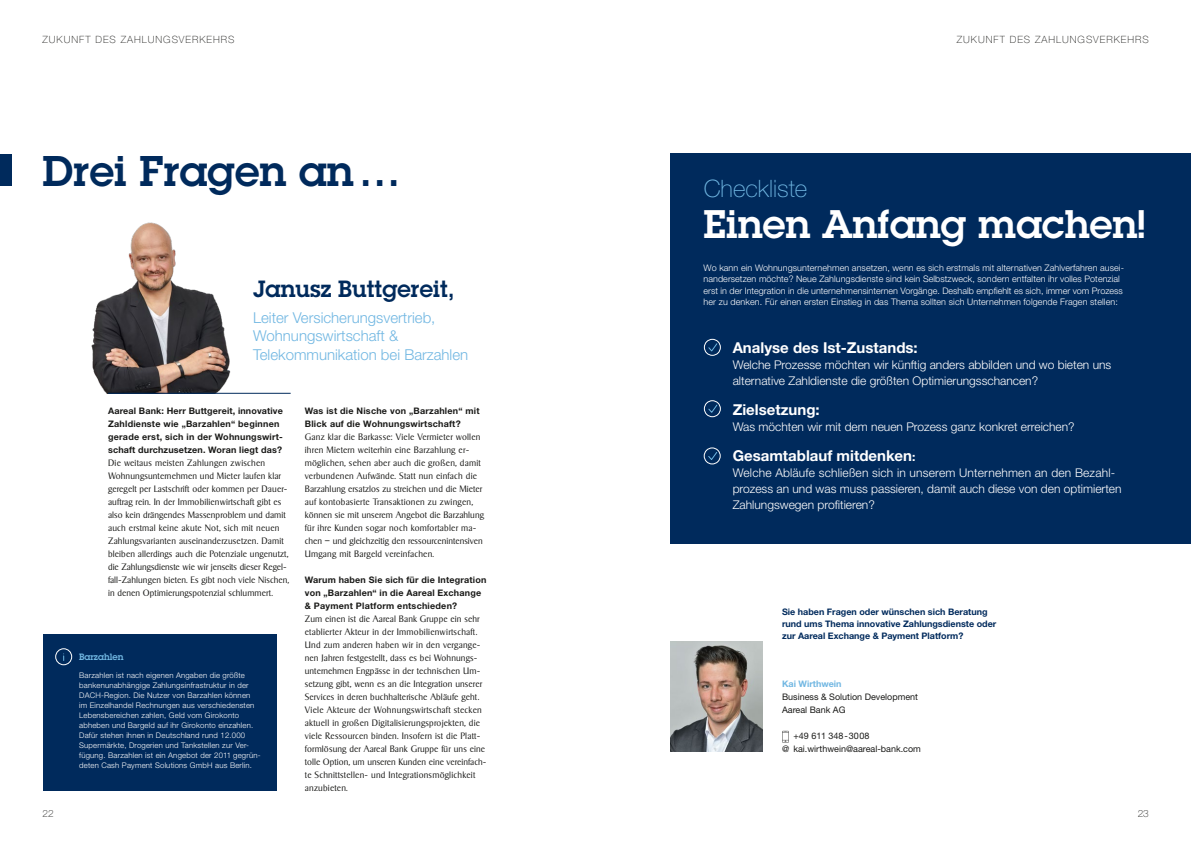
<style>
.page{position:relative;width:1191px;height:842px;background:#fff}
.page>*{position:absolute;margin:0;border:0;box-sizing:border-box;transform-origin:0 0}
.Headline_Lubalin_40p{font:600 42px "Lubalin Graph LT";color:#002a5c}
.Box_Headline_Lubalin{font:600 39px "Lubalin Graph LT";color:#fff}
.Zitat_light_blau_24p{font:100 24px "Helvetica Neue LT Std";color:#71b7e2}
.Headline_Lubalin_40p-2{font:600 23px "Lubalin Graph LT";color:#002a5c}
.Headline_Lubalin_40p-3{font:300 15px/18.6px "Helvetica Neue LT Std";color:#71b7e2}
.Copy_Sigvar_light_sc{font:700 15px "Helvetica Neue LT Std";color:#fff}
.Copy_Sigvar_light_sc-2{font:300 12px/16px "Helvetica Neue LT Std";color:#fff}
.t1{font:100 10px "Helvetica Neue LT Std";letter-spacing:.1em;color:#1a1a18}
.Copy_Sigvar_light_sc-3{font:300 9px/13px "Sigvar Serial";letter-spacing:.015em;color:#1a1a18}
.Box_Copy_Helvetica_9{font:300 9px/11.5px "Helvetica Neue LT Std";letter-spacing:.005em;color:#fff}
.Copy_Sigvar_light_sc-4{font:700 9px/13px "Helvetica Neue LT Std";letter-spacing:.025em;color:#1a1a18}
.Zitat_light_blau_24p-2{font:700 9px/12px "Helvetica Neue LT Std";color:#002a5c}
.Copy_Sigvar_light_sc-5{font:9px "Helvetica Neue LT Std";color:#1a1a18}
.Copy_Sigvar_light_sc-6{font:700 9px "Helvetica Neue LT Std";color:#71b7e2}
.Infografik_Headline{font:600 9px "Lubalin Graph LT";color:#71b7e2}
.Box_Copy_Helvetica_7{font:300 7.8px/10px "Helvetica Neue LT Std";letter-spacing:.025em;color:#fff}
.s1{font-size:12px}
</style>
<div class="page">
<div style="left:670px;top:154px;width:521px;height:390px;background:#002a5c"></div>
<div style="left:0;top:154px;width:11px;height:32px;background:#002a5c"></div>
<img style="left:671px;top:641px;width:91px;height:111px">
<div style="left:43px;top:635px;width:233px;height:156px;background:#002a5c"></div>
<svg style="left:703px;top:338px;width:18px;height:18px"></svg>
<svg style="left:703px;top:400px;width:18px;height:18px"></svg>
<svg style="left:703px;top:447px;width:18px;height:18px"></svg>
<div style="left:55px;top:648px;width:17px;height:17px;border:1px solid #fff;border-radius:50%"></div>
<img style="left:91px;top:222px;width:141px;height:171px">
<hr style="left:108px;top:393px;width:183px;height:1px;background:#002a5c">
<svg style="left:782px;top:731px;width:7px;height:12px"></svg>
<p class="t1" style="left:43px;top:34px;width:193px">ZUKUNFT DES ZAHLUNGSVERKEHRS</p>
<p class="Headline_Lubalin_40p" style="left:43px;top:144px;width:360px">Drei Fragen an…</p>
<p class="Headline_Lubalin_40p-2" style="left:253px;top:273px;width:203px">Janusz Buttgereit,</p>
<p class="Headline_Lubalin_40p-3" style="left:253px;top:308px;width:217px">Leiter Versicherungsvertrieb,<br>Wohnungswirtschaft &amp;<br>Telekommunikation bei Barzahlen</p>
<p class="t1" style="left:43px;top:807px;width:13px">22</p>
<p class="Copy_Sigvar_light_sc-4" style="left:108px;top:404px;width:176px">Aareal Bank: Herr Buttgereit, innovative Zahldienste wie „Barzahlen“ beginnen gerade erst, sich in der Wohnungswirt&shy;schaft durchzusetzen. Woran liegt das?</p>
<p class="Copy_Sigvar_light_sc-3" style="left:108px;top:456px;width:183px">Die weitaus meisten Zahlungen zwischen Wohnungsunternehmen und Mieter laufen klar geregelt per Lastschrift oder kommen per Dauer&shy;auftrag rein. In der Immobilienwirtschaft gibt es also kein drängendes Massenproblem und damit auch erstmal keine akute Not, sich mit neuen Zahlungsvarianten auseinanderzusetzen. Damit bleiben allerdings auch die Potenziale ungenutzt, die Zahlungsdienste wie wir jenseits dieser Regel&shy;fall-Zahlungen bieten. Es gibt noch viele Nischen, in denen Optimierungspotenzial schlummert.</p>
<p class="Infografik_Headline" style="left:79px;top:651px;width:46px">Barzahlen</p>
<p class="Box_Copy_Helvetica_7" style="left:79px;top:670px;width:183px">Barzahlen ist nach eigenen Angaben die größte bankenunabhängige Zahlungsinfrastruktur in der DACH-Region. Die Nutzer von Barzahlen können<br>im Einzelhandel Rechnungen aus verschiedensten Lebensbereichen zahlen, Geld vom Girokonto abheben und Bargeld auf ihr Girokonto einzahlen.<br>Dafür stehen ihnen in Deutschland rund 12.000<br>Supermärkte, Drogerien und Tankstellen zur Ver&shy;fügung. Barzahlen ist ein Angebot der 2011 gegrün&shy;deten Cash Payment Solutions GmbH aus Berlin.</p>
<p class="Copy_Sigvar_light_sc-4" style="left:305px;top:404px;width:176px">Was ist die Nische von „Barzahlen“ mit<br>Blick auf die Wohnungswirtschaft?</p>
<p class="Copy_Sigvar_light_sc-3" style="left:305px;top:430px;width:181px">Ganz klar die Barkasse: Viele Vermieter wollen ihren Mietern weiterhin eine Barzahlung er&shy;möglichen, sehen aber auch die großen, damit verbundenen Aufwände. Statt nun einfach die Barzahlung ersatzlos zu streichen und die Mieter auf kontobasierte Transaktionen zu zwingen, können sie mit unserem Angebot die Barzahlung für ihre Kunden sogar noch komfortabler ma&shy;chen – und gleichzeitig den ressourcenintensiven Umgang mit Bargeld vereinfachen.</p>
<p class="Copy_Sigvar_light_sc-4" style="left:305px;top:573px;width:183px">Warum haben Sie sich für die Integration von „Barzahlen“ in die Aareal Exchange &amp; Payment Platform entschieden?</p>
<p class="Copy_Sigvar_light_sc-3" style="left:305px;top:612px;width:183px">Zum einen ist die Aareal Bank Gruppe ein sehr etablierter Akteur in der Immobilienwirtschaft.<br>Und zum anderen haben wir in den vergange&shy;nen Jahren festgestellt, dass es bei Wohnungs&shy;unternehmen Engpässe in der technischen Um&shy;setzung gibt, wenn es an die Integration unserer Services in deren buchhalterische Abläufe geht.<br>Viele Akteure der Wohnungswirtschaft stecken aktuell in großen Digitalisierungsprojekten, die viele Ressourcen binden. Insofern ist die Platt&shy;formlösung der Aareal Bank Gruppe für uns eine tolle Option, um unseren Kunden eine vereinfach&shy;te Schnittstellen- und Integrationsmöglichkeit anzubieten.</p>
<p class="Zitat_light_blau_24p" style="left:703px;top:175px;width:105px">Checkliste</p>
<p class="t1" style="left:957px;top:34px;width:193px">ZUKUNFT DES ZAHLUNGSVERKEHRS</p>
<p class="Box_Headline_Lubalin" style="left:703px;top:199px;width:443px">Einen Anfang machen!</p>
<p class="Box_Copy_Helvetica_9" style="left:703px;top:262px;width:422px">Wo kann ein Wohnungsunternehmen ansetzen, wenn es sich erstmals mit alternativen Zahlverfahren ausei&shy;nandersetzen möchte? Neue Zahlungsdienste sind kein Selbstzweck, sondern entfalten ihr volles Potenzial erst in der Integration in die unternehmensinternen Vorgänge. Deshalb empfiehlt es sich, immer vom Prozess her zu denken. Für einen ersten Einstieg in das Thema sollten sich Unternehmen folgende Fragen stellen:</p>
<p class="Copy_Sigvar_light_sc" style="left:732px;top:338px;width:186px">Analyse des Ist-Zustands:</p>
<p class="Copy_Sigvar_light_sc-2" style="left:732px;top:356px;width:380px">Welche Prozesse möchten wir künftig anders abbilden und wo bieten uns alternative Zahldienste die größten Optimierungsschancen?</p>
<p class="Copy_Sigvar_light_sc" style="left:732px;top:401px;width:88px">Zielsetzung:</p>
<p class="Copy_Sigvar_light_sc-2" style="left:732px;top:419px;width:343px">Was möchten wir mit dem neuen Prozess ganz konkret erreichen?</p>
<p class="Copy_Sigvar_light_sc" style="left:732px;top:447px;width:184px">Gesamtablauf mitdenken<span class="s1">:</span></p>
<p class="Copy_Sigvar_light_sc-2" style="left:732px;top:465px;width:390px">Welche Abläufe schließen sich in unserem Unternehmen an den Bezahl&shy;prozess an und was muss passieren, damit auch diese von den optimierten<br>Zahlungswegen profitieren?</p>
<p class="Zitat_light_blau_24p-2" style="left:782px;top:606px;width:216px">Sie haben Fragen oder wünschen sich Beratung rund ums Thema innovative Zahlungsdienste oder zur Aareal Exchange &amp; Payment Platform?</p>
<p class="Copy_Sigvar_light_sc-6" style="left:782px;top:678px;width:61px">Kai Wirthwein</p>
<p class="Copy_Sigvar_light_sc-5" style="left:782px;top:691px;width:138px">Business &amp; Solution Development</p>
<p class="Copy_Sigvar_light_sc-5" style="left:782px;top:704px;width:65px">Aareal Bank AG</p>
<p class="Copy_Sigvar_light_sc-5" style="left:793px;top:730px;width:78px">+49 611 348-3008</p>
<p class="Copy_Sigvar_light_sc-5" style="left:782px;top:743px;width:140px">@ kai.wirthwein@aareal-bank.com</p>
<p class="t1" style="left:1137px;top:807px;width:13px">23</p>
</div>
